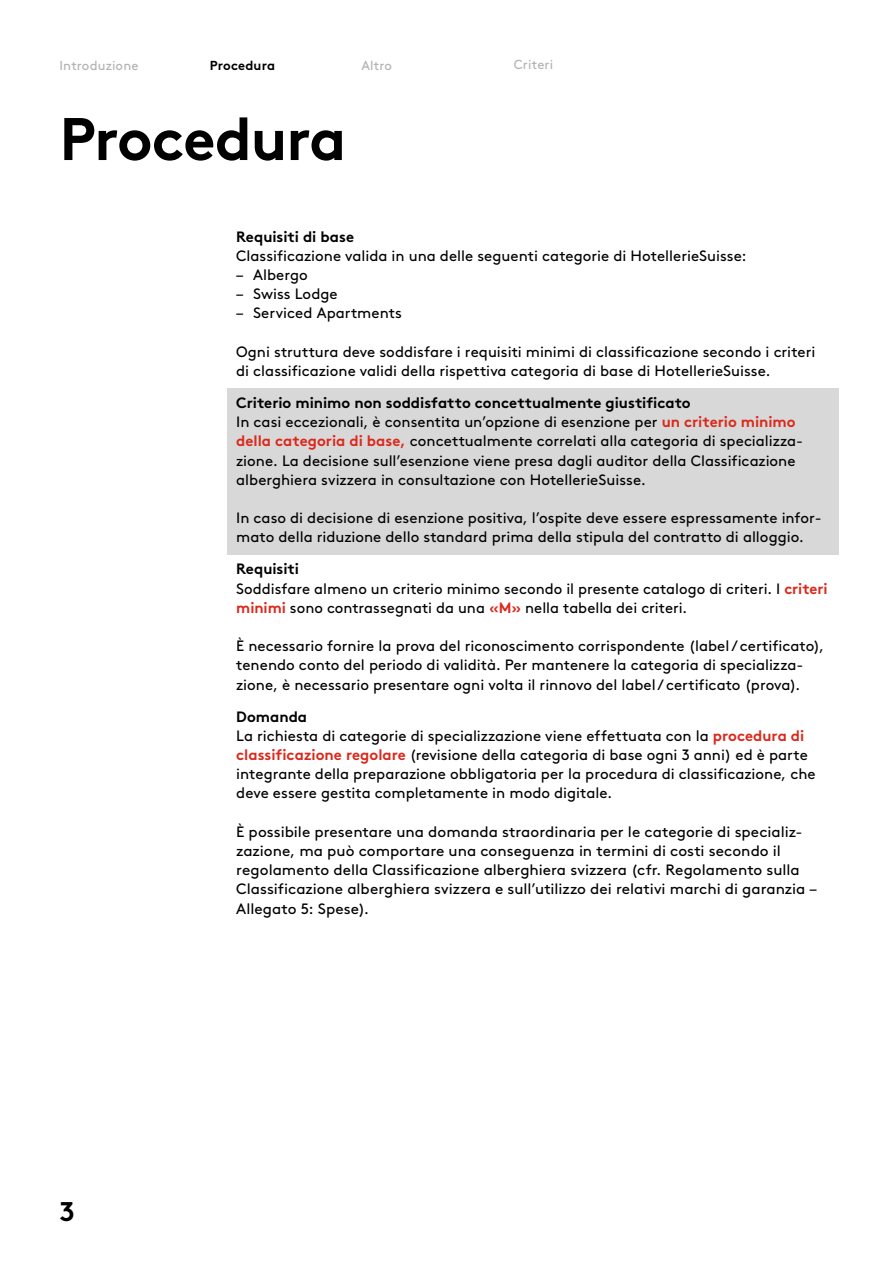
<style>
.page{position:relative;width:893px;height:1263px;background:#fff}
.page>*{position:absolute;margin:0;border:0;box-sizing:border-box;transform-origin:0 0}
.t1{font:700 60px "Brown Std";letter-spacing:-.02em;color:#000}
.t2{font:700 27px "Brown Std";color:#000}
.t3{font:15px/19.2px "Brown Std";color:#000}
.t4{font:700 15px "Brown Std";color:#000}
.t5{font:13.05px "Brown Std";letter-spacing:.01em;color:#b2b2b2}
.t6{font:700 13.05px "Brown Std";letter-spacing:.01em;color:#000}
.s1{font-weight:700}
.s2{font-weight:700;color:#da291c}
</style>
<div class="page">
<div style="left:227px;top:388px;width:612px;height:166px;background:#d9d8d8"></div>
<p class="t5" style="left:60px;top:57px;width:81px">Introduzione</p>
<p class="t6" style="left:210px;top:57px;width:67px">Procedura</p>
<p class="t5" style="left:361px;top:57px;width:32px">Altro</p>
<p class="t5" style="left:514px;top:57px;width:41px">Criteri</p>
<h1 class="t1" style="left:60px;top:102px;width:288px">Procedura</h1>
<h2 class="t2" style="left:60px;top:1195px;width:17px">3</h2>
<p class="t4" style="left:236px;top:227px;width:119px">Requisiti di base</p>
<p class="t3" style="left:236px;top:246px;width:512px">Classificazione valida in una delle seguenti categorie di HotellerieSuisse:</p>
<p class="t3" style="left:236px;top:265px;width:73px">– Albergo</p>
<p class="t3" style="left:236px;top:284px;width:103px">– Swiss Lodge</p>
<p class="t3" style="left:236px;top:304px;width:167px">– Serviced Apartments</p>
<p class="t3" style="left:236px;top:342px;width:581px">Ogni struttura deve soddisfare i requisiti minimi di classificazione secondo i criteri di classificazione validi della rispettiva categoria di base di HotellerieSuisse.</p>
<p class="t3" style="left:236px;top:393px;width:568px"><span class="s1">Criterio minimo non soddisfatto concettualmente giustificato<br></span>In casi eccezionali, è consentita un’opzione di esenzione per <span class="s2">un criterio minimo della categoria di base,</span> concettualmente correlati alla categoria di specializza&shy;zione. La decisione sull’esenzione viene presa dagli auditor della Classificazione alberghiera svizzera in consultazione con HotellerieSuisse.</p>
<p class="t3" style="left:236px;top:508px;width:587px">In caso di decisione di esenzione positiva, l’ospite deve essere espressamente infor&shy;mato della riduzione dello standard prima della stipula del contratto di alloggio.</p>
<p class="t3" style="left:236px;top:560px;width:593px"><span class="s1">Requisiti<br></span>Soddisfare almeno un criterio minimo secondo il presente catalogo di criteri. I <span class="s2">criteri minimi</span> sono contrassegnati da una <span class="s2">«M»</span> nella tabella dei criteri.</p>
<p class="t3" style="left:236px;top:636px;width:589px">È necessario fornire la prova del riconoscimento corrispondente (label /certificato), tenendo conto del periodo di validità. Per mantenere la categoria di specializza&shy;zione, è necessario presentare ogni volta il rinnovo del label /certificato (prova).</p>
<p class="t3" style="left:236px;top:707px;width:581px"><span class="s1">Domanda<br></span>La richiesta di categorie di specializzazione viene effettuata con la <span class="s2">procedura di classificazione regolare</span> (revisione della categoria di base ogni 3 anni) ed è parte integrante della preparazione obbligatoria per la procedura di classificazione, che deve essere gestita completamente in modo digitale.</p>
<p class="t3" style="left:236px;top:822px;width:582px">È possibile presentare una domanda straordinaria per le categorie di specializ&shy;zazione, ma può comportare una conseguenza in termini di costi secondo il regolamento della Classificazione alberghiera svizzera (cfr. Regolamento sulla Classificazione alberghiera svizzera e sull’utilizzo dei relativi marchi di garanzia – Allegato 5: Spese).</p>
</div>
